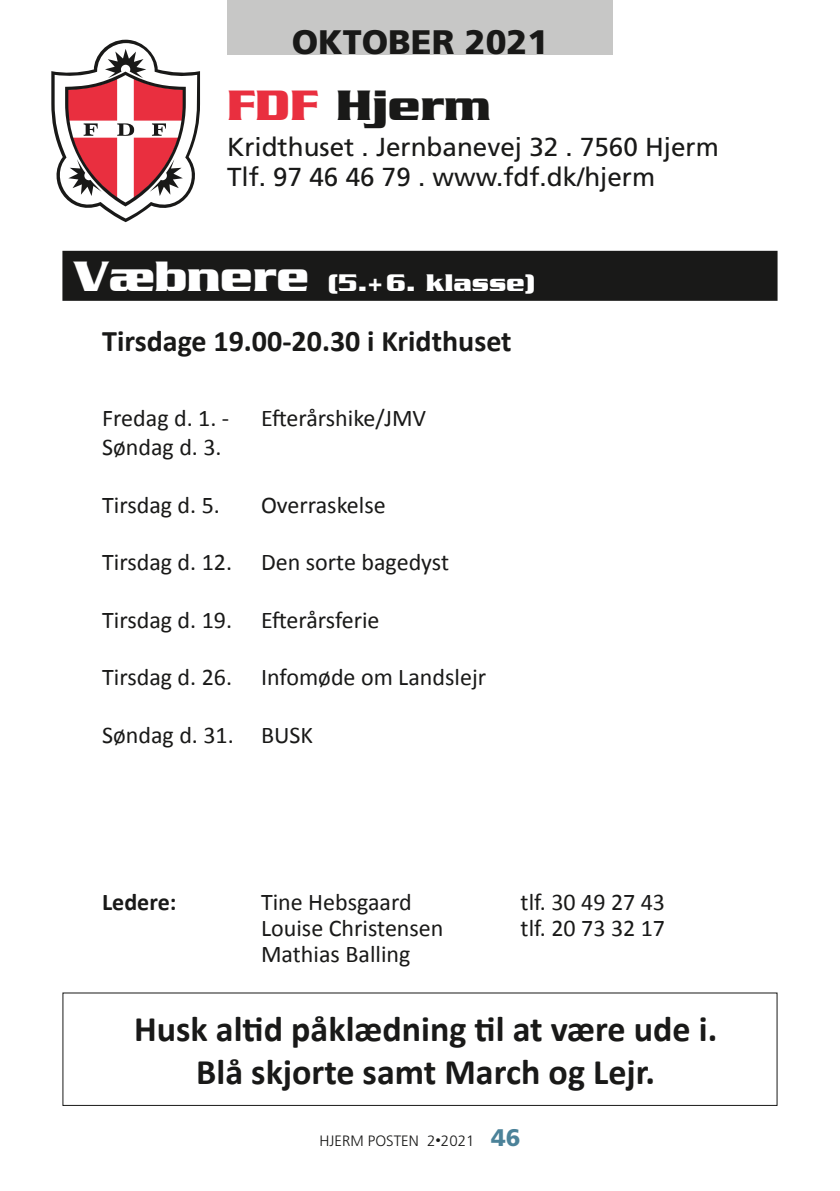
<style>
.page{position:relative;width:840px;height:1191px;background:#fff}
.page>*{position:absolute;margin:0;border:0;box-sizing:border-box;transform-origin:0 0}
.t1{font:700 46px "Serpentine";color:#191918}
.t2{font:700 36px/43.2px "Calibri";color:#191918;text-align:center}
.t3{font:900 34px "Frutiger LT Std";color:#191918}
.t4{font:700 30px "Calibri";color:#191918}
.t5{font:26px/30px "Frutiger LT Std";color:#191918}
.t6{font:700 26px "Serpentine";color:#fff}
.t7{font:24px "Calibri";color:#191918}
.t8{font:700 24px "Calibri";color:#191918}
.t9{font:300 15px "Frutiger LT Std";color:#191918}
.s1{color:#e92f3f}
.s2{font-size:46px}
.s3{font-size:11px}
.s4{font-weight:900;font-size:24px;color:#4b8299}
</style>
<div class="page">
<svg style="left:51px;top:40px;width:149px;height:182px"></svg>
<div style="left:62px;top:251px;width:715px;height:50px;background:#191918"></div>
<div style="left:227px;top:0;width:385px;height:55px;background:#c7c7c6"></div>
<div style="left:62px;top:992px;width:715px;height:114px;border:1px solid #191918"></div>
<h3 class="t3" style="left:291px;top:21px;width:258px">OKTOBER 2021</h3>
<h1 class="t1" style="left:227px;top:79px;width:265px"><span class="s1">FDF</span> Hjerm</h1>
<p class="t5" style="left:227px;top:132px;width:493px">Kridthuset . Jernbanevej 32 . 7560 Hjerm<br>Tlf. 97 46 46 79 . www.fdf.dk/hjerm</p>
<p class="t6" style="left:74px;top:267px;width:463px"><span class="s2">Væbnere</span> (5.+6. klasse)</p>
<p class="t4" style="left:102px;top:323px;width:411px">Tirsdage 19.00-20.30 i Kridthuset</p>
<p class="t7" style="left:102px;top:403px;width:128px">Fredag d. 1. -</p>
<p class="t7" style="left:261px;top:403px;width:166px">Efterårshike/JMV</p>
<p class="t7" style="left:102px;top:432px;width:121px">Søndag d. 3.</p>
<p class="t7" style="left:102px;top:489px;width:119px">Tirsdag d. 5.</p>
<p class="t7" style="left:261px;top:489px;width:126px">Overraskelse</p>
<p class="t7" style="left:102px;top:547px;width:348px">Tirsdag d. 12. Den sorte bagedyst</p>
<p class="t7" style="left:102px;top:605px;width:279px">Tirsdag d. 19. Efterårsferie</p>
<p class="t7" style="left:102px;top:662px;width:385px">Tirsdag d. 26. Infomøde om Landslejr</p>
<p class="t7" style="left:102px;top:720px;width:212px">Søndag d. 31. BUSK</p>
<p class="t8" style="left:102px;top:887px;width:76px">Ledere:</p>
<p class="t7" style="left:261px;top:887px;width:152px">Tine Hebsgaard</p>
<p class="t7" style="left:520px;top:887px;width:146px">tlf. 30 49 27 43</p>
<p class="t7" style="left:261px;top:913px;width:184px">Louise Christensen</p>
<p class="t7" style="left:520px;top:913px;width:146px">tlf. 20 73 32 17</p>
<p class="t7" style="left:261px;top:939px;width:151px">Mathias Balling</p>
<h2 class="t2" style="left:134px;top:1005px;width:584px">Husk altid påklædning til at være ude i.<br>Blå skjorte samt March og Lejr.</h2>
<p class="t9" style="left:319px;top:1132px;width:202px">HJERM POSTEN 2<span class="s3">•</span>2021 <span class="s4">46</span></p>
</div>
